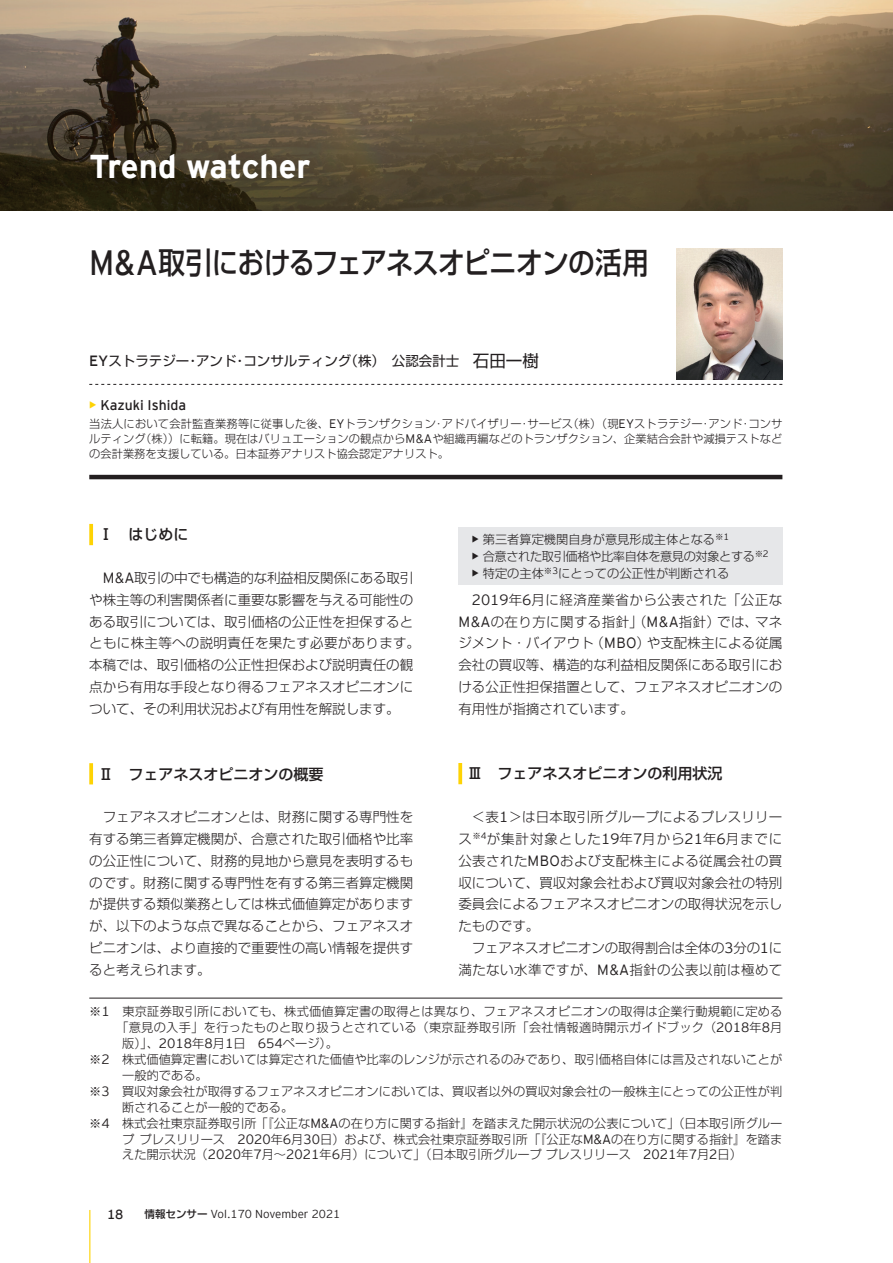
<style>
.page{position:relative;width:893px;height:1263px;background:#fff}
.page>*{position:absolute;margin:0;border:0;box-sizing:border-box;transform-origin:0 0}
.t1{font:700 33px "EY Interstate";color:#fff}
.t2{font:500 30px "Shin Go Pro";letter-spacing:-.03em;color:#231f20;scale:.89 1}
.t3{font:500 15px "Shin Go Pro";color:#231f20}
.t4{font:13.95px "EY Interstate";color:#231f20}
.t5{font:300 13.5px/21.8px "Shin Go Pro";color:#231f20;text-align:justify}
.t6{font:13.5px "Shin Go Pro";color:#231f20}
.t7{font:300 12.15px "Shin Go Pro";color:#231f20}
.t8{font:300 12.15px "Shin Go Pro";letter-spacing:.02em;color:#231f20}
.t9{font:300 12.15px "Shin Go Pro";letter-spacing:.025em;color:#231f20}
.t10{font:300 12.15px "Shin Go Pro";letter-spacing:-.035em;color:#231f20}
.t11{font:300 11.55px "EY Interstate";color:#231f20}
.t12{font:300 11.25px/15px "Shin Go Pro";color:#231f20;text-align:justify}
.s1{font-family:"EY Interstate";font-weight:400;font-size:35.1px}
.s2{font-family:"EY Interstate";font-weight:300;font-size:14.85px}
.s3{font-size:16.5px}
.s4{font-weight:700;color:#fed304}
.s5{font-family:"EY Interstate";font-size:12.3px}
.s6{font-family:"EY Interstate";font-weight:700;font-size:13.5px}
.s7{font-family:"EY Interstate";font-size:14.85px}
.s8{font-family:"EY Interstate";font-size:13.5px}
.s9{font-size:13.2px}
.s10{font-family:"Shin Go Pro";font-size:10.5px}
.s11{font-family:"Shin Go Pro";font-weight:500;font-size:10.5px}
</style>
<div class="page">
<img style="left:0;top:0;width:893px;height:210px">
<svg style="left:89px;top:763px;width:4px;height:21px"></svg>
<svg style="left:458px;top:763px;width:4px;height:21px"></svg>
<svg style="left:89px;top:384px;width:693px;height:1px"></svg>
<hr style="left:89px;top:475px;width:693px;height:4px;background:#231f20">
<img style="left:676px;top:248px;width:106px;height:132px">
<svg style="left:89px;top:524px;width:4px;height:21px"></svg>
<div style="left:458px;top:528px;width:324px;height:57px;background:#e6e7e9"></div>
<hr style="left:89px;top:998px;width:693px;height:1px;background:#231f20">
<hr style="left:89px;top:1210px;width:1px;height:53px;background:#fed304">
<h1 class="t1" style="left:89px;top:148px;width:223px">Trend watcher</h1>
<h2 class="t2" style="left:89px;top:238px;width:630px"><span class="s1">M&amp;A</span>取引におけるフェアネスオピニオンの活用</h2>
<p class="t6" style="left:89px;top:350px;width:451px"><span class="s2">EY</span>ストラテジー・アンド・コンサルティング（株）　公認会計士　<span class="s3">石田一樹</span></p>
<p class="t4" style="left:89px;top:398px;width:98px"><span class="s4">•</span> Kazuki Ishida</p>
<p class="t12" style="left:89px;top:415px;width:695px">当法人において会計監査業務等に従事した後、<span class="s5">EY</span>トランザクション・アドバイザリー・サービス（株）（現<span class="s5">EY</span>ストラテジー・アンド・コンサルティング（株））に転籍。現在はバリュエーションの観点から<span class="s5">M&amp;A</span>や組織再編などのトランザクション、企業結合会計や減損テストなどの会計業務を支援している。日本証券アナリスト協会認定アナリスト。</p>
<p class="t3" style="left:98px;top:522px;width:91px">Ⅰ　はじめに</p>
<p class="t7" style="left:472px;top:529px;width:259px"><span class="s6">•</span> 第三者算定機関自身が意見形成主体となる<sup>※</sup><sup>1</sup></p>
<p class="t10" style="left:472px;top:546px;width:298px"><span class="s6">•</span> 合意された取引価格や比率自体を意見の対象とする<sup>※</sup><sup>2</sup></p>
<p class="t7" style="left:472px;top:563px;width:259px"><span class="s6">•</span> 特定の主体<sup>※</sup><sup>3</sup>にとっての公正性が判断される</p>
<p class="t5" style="left:89px;top:565px;width:332px;text-align:left;text-indent:14px"><span class="s7">M&amp;A</span>取引の中でも構造的な利益相反関係にある取引や株主等の利害関係者に重要な影響を与える可能性のある取引については、取引価格の公正性を担保するとともに株主等への説明責任を果たす必要があります。本稿では、取引価格の公正性担保および説明責任の観点から有用な手段となり得るフェアネスオピニオンについて、その利用状況および有用性を解説します。</p>
<p class="t5" style="left:458px;top:587px;width:326px;text-indent:14px"><span class="s7">2019</span>年<span class="s7">6</span>月に経済産業省から公表された「公正な<span class="s7">M&amp;A</span>の在り方に関する指針」（<span class="s7">M&amp;A</span>指針）では、マネジメント・バイアウト（<span class="s7">MBO</span>）や支配株主による従属会社の買収等、構造的な利益相反関係にある取引における公正性担保措置として、フェアネスオピニオンの有用性が指摘されています。</p>
<p class="t3" style="left:98px;top:761px;width:226px">Ⅱ　フェアネスオピニオンの概要</p>
<p class="t3" style="left:467px;top:761px;width:256px">Ⅲ　フェアネスオピニオンの利用状況</p>
<p class="t5" style="left:89px;top:805px;width:326px;text-indent:14px">フェアネスオピニオンとは、財務に関する専門性を有する第三者算定機関が、合意された取引価格や比率の公正性について、財務的見地から意見を表明するものです。財務に関する専門性を有する第三者算定機関が提供する類似業務としては株式価値算定がありますが、以下のような点で異なることから、フェアネスオピニオンは、より直接的で重要性の高い情報を提供すると考えられます。</p>
<p class="t5" style="left:458px;top:805px;width:326px;text-indent:14px">＜表<span class="s7">1</span>＞は日本取引所グループによるプレスリリース<sup>※</sup><sup>4</sup>が集計対象とした<span class="s7">19</span>年<span class="s7">7</span>月から<span class="s7">21</span>年<span class="s7">6</span>月までに公表された<span class="s7">MBO</span>および支配株主による従属会社の買収について、買収対象会社および買収対象会社の特別委員会によるフェアネスオピニオンの取得状況を示したものです。</p>
<p class="t5" style="left:458px;top:935px;width:326px;text-align:right">フェアネスオピニオンの取得割合は全体の<span class="s7">3</span>分の<span class="s7">1</span>に満たない水準ですが、<span class="s7">M&amp;A</span>指針の公表以前は極めて</p>
<p class="t8" style="left:89px;top:1001px;width:695px">※<span class="s8">1</span>　東京証券取引所においても、株式価値算定書の取得とは異なり、フェアネスオピニオンの取得は企業行動規範に定める</p>
<p class="t9" style="left:116px;top:1017px;width:668px">「意見の入手」を行ったものと取り扱うとされている（東京証券取引所「会社情報適時開示ガイドブック（<span class="s8">2018</span>年<span class="s8">8</span>月</p>
<p class="t7" style="left:122px;top:1033px;width:217px">版）」、<span class="s8">2018</span>年<span class="s8">8</span>月<span class="s8">1</span>日　<span class="s8">654</span>ページ）。</p>
<p class="t7" style="left:89px;top:1049px;width:694px">※<span class="s8">2</span>　株式価値算定書においては算定された価値や比率のレンジが示されるのみであり、取引価格自体には言及されないことが</p>
<p class="t7" style="left:122px;top:1065px;width:87px">一般的である。</p>
<p class="t7" style="left:89px;top:1081px;width:694px">※<span class="s8">3</span>　買収対象会社が取得するフェアネスオピニオンにおいては、買収者以外の買収対象会社の一般株主にとっての公正性が判</p>
<p class="t7" style="left:122px;top:1097px;width:173px">断されることが一般的である。</p>
<p class="t7" style="left:89px;top:1113px;width:695px">※<span class="s8">4</span>　株式会社東京証券取引所「『公正な<span class="s8">M&amp;A</span>の在り方に関する指針』を踏まえた開示状況の公表について」（日本取引所グルー</p>
<p class="t7" style="left:122px;top:1129px;width:662px">ププレスリリース　<span class="s8">2020</span>年<span class="s8">6</span>月<span class="s8">30</span>日）および、株式会社東京証券取引所「『公正な<span class="s8">M&amp;A</span>の在り方に関する指針』を踏ま</p>
<p class="t7" style="left:122px;top:1145px;width:621px">えた開示状況（<span class="s8">2020</span>年<span class="s8">7</span>月～<span class="s8">2021</span>年<span class="s8">6</span>月）について」（日本取引所グループプレスリリース　<span class="s8">2021</span>年<span class="s8">7</span>月<span class="s8">2</span>日）</p>
<p class="t11" style="left:107px;top:1208px;width:235px"><span class="s9">18</span><span class="s10">　　</span><span class="s11">情報センサー</span> Vol.170 November 2021</p>
</div>
